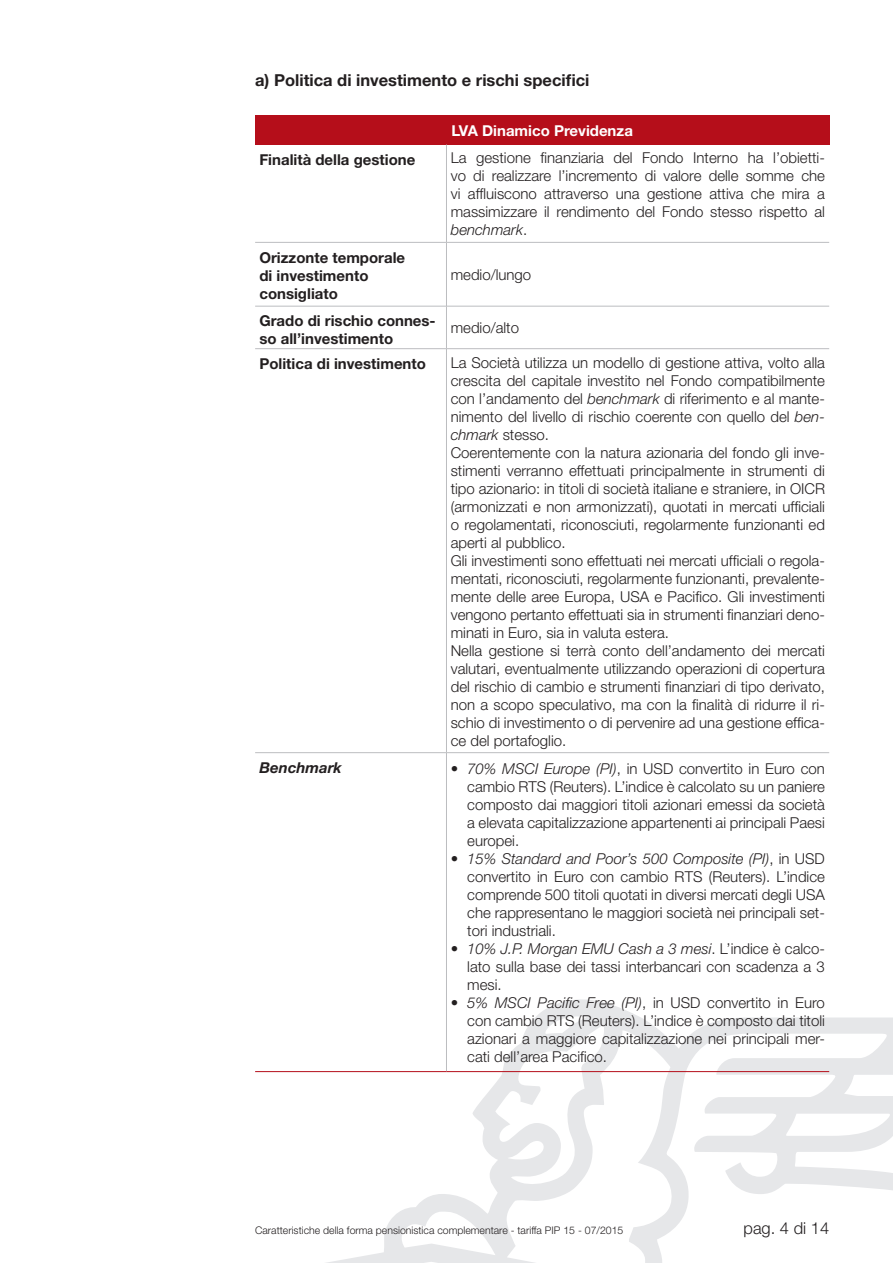
<style>
.page{position:relative;width:893px;height:1263px;background:#fff}
.page>*{position:absolute;margin:0;border:0;box-sizing:border-box;transform-origin:0 0}
.t1{font:700 16.5px "Helvetica Neue";color:#231f20}
.t2{font:300 16.5px "Helvetica Neue";color:#231f20}
.t3{font:300 15px/18px "Helvetica Neue";color:#231f20;text-align:justify}
.t4{font:700 15px/18px "Helvetica Neue";color:#231f20}
.t5{font:700 15px "Helvetica Neue";color:#fff}
.t6{font:italic 700 15px "Helvetica Neue";color:#231f20}
.t7{font:300 10.5px "Helvetica Neue";color:#231f20}
.s1{font-style:italic}
</style>
<div class="page">
<svg style="left:319px;top:999px;width:574px;height:264px"></svg>
<div style="left:255px;top:115px;width:574px;height:30px;background:#b50e1a"></div>
<hr style="left:446px;top:145px;width:1px;height:97px;background:#bcbdc0">
<hr style="left:255px;top:242px;width:191px;height:1px;background:#bcbdc0">
<hr style="left:446px;top:242px;width:383px;height:1px;background:#bcbdc0">
<hr style="left:446px;top:243px;width:1px;height:63px;background:#bcbdc0">
<hr style="left:255px;top:306px;width:191px;height:1px;background:#bcbdc0">
<hr style="left:446px;top:306px;width:383px;height:1px;background:#bcbdc0">
<hr style="left:446px;top:306px;width:1px;height:42px;background:#bcbdc0">
<hr style="left:255px;top:348px;width:191px;height:1px;background:#bcbdc0">
<hr style="left:446px;top:348px;width:383px;height:1px;background:#bcbdc0">
<hr style="left:446px;top:349px;width:1px;height:403px;background:#bcbdc0">
<hr style="left:255px;top:752px;width:191px;height:1px;background:#bcbdc0">
<hr style="left:446px;top:752px;width:383px;height:1px;background:#bcbdc0">
<hr style="left:446px;top:753px;width:1px;height:318px;background:#bcbdc0">
<hr style="left:255px;top:1071px;width:191px;height:1px;background:#b50e1a">
<hr style="left:446px;top:1071px;width:383px;height:1px;background:#b50e1a">
<p class="t1" style="left:255px;top:70px;width:336px">a) Politica di investimento e rischi specifici</p>
<p class="t5" style="left:451px;top:121px;width:183px">LVA Dinamico Previdenza</p>
<p class="t4" style="left:259px;top:150px;width:158px">Finalità della gestione</p>
<p class="t3" style="left:451px;top:149px;width:376px">La gestione finanziaria del Fondo Interno ha l’obietti&shy;vo di realizzare l’incremento di valore delle somme che vi affluiscono attraverso una gestione attiva che mira a massimizzare il rendimento del Fondo stesso rispetto al <span class="s1">benchmark</span>.</p>
<p class="t4" style="left:259px;top:248px;width:147px">Orizzonte temporale di investimento consigliato</p>
<p class="t3" style="left:451px;top:265px;width:82px">medio/lungo</p>
<p class="t4" style="left:259px;top:312px;width:178px">Grado di rischio connes&shy;so all’investimento</p>
<p class="t3" style="left:451px;top:319px;width:70px">medio/alto</p>
<p class="t4" style="left:259px;top:354px;width:168px">Politica di investimento</p>
<p class="t3" style="left:451px;top:353px;width:376px;text-align:left">La Società utilizza un modello di gestione attiva, volto alla crescita del capitale investito nel Fondo compatibilmente con l’andamento del <span class="s1">benchmark</span> di riferimento e al mante&shy;nimento del livello di rischio coerente con quello del <span class="s1">ben&shy;chmark</span> stesso.<br>Coerentemente con la natura azionaria del fondo gli inve&shy;stimenti verranno effettuati principalmente in strumenti di tipo azionario: in titoli di società italiane e straniere, in OICR (armonizzati e non armonizzati), quotati in mercati ufficiali o regolamentati, riconosciuti, regolarmente funzionanti ed aperti al pubblico.<br>Gli investimenti sono effettuati nei mercati ufficiali o regola&shy;mentati, riconosciuti, regolarmente funzionanti, prevalente&shy;mente delle aree Europa, USA e Pacifico. Gli investimenti vengono pertanto effettuati sia in strumenti finanziari deno&shy;minati in Euro, sia in valuta estera.<br>Nella gestione si terrà conto dell’andamento dei mercati valutari, eventualmente utilizzando operazioni di copertura del rischio di cambio e strumenti finanziari di tipo derivato, non a scopo speculativo, ma con la finalità di ridurre il ri&shy;schio di investimento o di pervenire ad una gestione effica&shy;ce del portafoglio.</p>
<p class="t6" style="left:259px;top:758px;width:84px">Benchmark</p>
<p class="t3" style="left:467px;top:759px;width:359px;text-indent:-16px">• <span class="s1">70% MSCI Europe (PI)</span>, in USD convertito in Euro con cambio RTS (Reuters). L’indice è calcolato su un paniere composto dai maggiori titoli azionari emessi da società a elevata capitalizzazione appartenenti ai principali Paesi europei.</p>
<p class="t3" style="left:467px;top:849px;width:359px;text-indent:-16px">• <span class="s1">15% Standard and Poor’s 500 Composite (PI)</span>, in USD convertito in Euro con cambio RTS (Reuters). L’indice comprende 500 titoli quotati in diversi mercati degli USA che rappresentano le maggiori società nei principali set&shy;tori industriali.</p>
<p class="t3" style="left:467px;top:939px;width:359px;text-indent:-16px">• <span class="s1">10% J.P. Morgan EMU Cash a 3 mesi</span>. L’indice è calco&shy;lato sulla base dei tassi interbancari con scadenza a 3 mesi.</p>
<p class="t3" style="left:467px;top:993px;width:359px;text-indent:-16px">• <span class="s1">5% MSCI Pacific Free (PI)</span>, in USD convertito in Euro con cambio RTS (Reuters). L’indice è composto dai titoli azionari a maggiore capitalizzazione nei principali mer&shy;cati dell’area Pacifico.</p>
<p class="t7" style="left:255px;top:1224px;width:370px">Caratteristiche della forma pensionistica complementare - tariffa PIP 15 - 07/2015</p>
<p class="t2" style="left:744px;top:1218px;width:87px">pag. 4 di 14</p>
</div>
